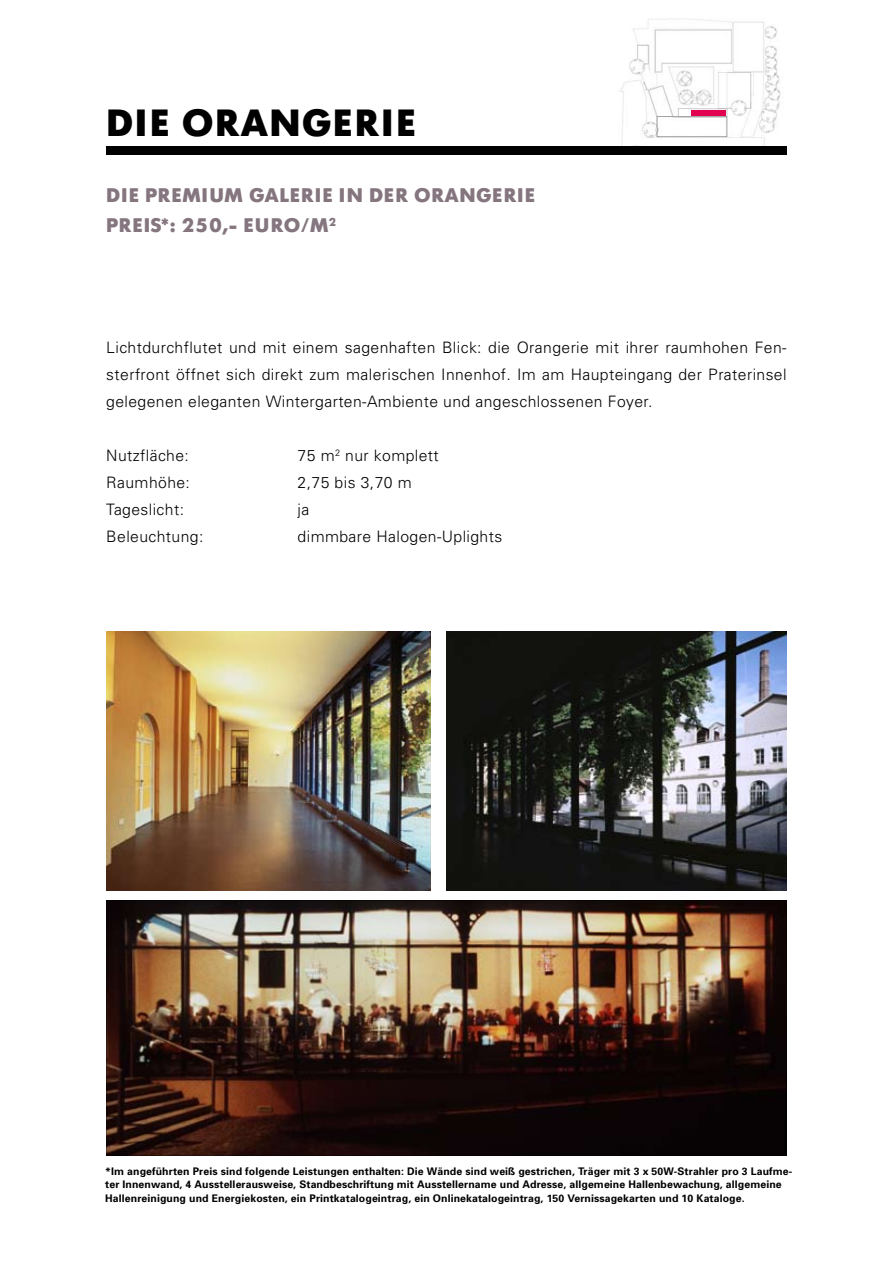
<style>
.page{position:relative;width:893px;height:1263px;background:#fff}
.page>*{position:absolute;margin:0;border:0;box-sizing:border-box;transform-origin:0 0}
.t1{font:700 37.5px "Futura BQ";letter-spacing:.05em;color:#000}
.t2{font:700 19.5px/30px "Futura BQ";letter-spacing:.045em;color:#84757e}
.t3{font:300 15.75px/27px "Univers";letter-spacing:.025em;color:#000;text-align:justify}
.t4{font:700 10.5px/13.5px "Univers";letter-spacing:.01em;color:#000}
</style>
<div class="page">
<img style="left:106px;top:900px;width:681px;height:255px">
<img style="left:620px;top:18px;width:161px;height:128px">
<div style="left:691px;top:110px;width:35px;height:5px;background:#e30050"></div>
<img style="left:106px;top:631px;width:325px;height:260px">
<img style="left:446px;top:631px;width:341px;height:260px">
<div style="left:106px;top:146px;width:681px;height:9px;background:#000"></div>
<h1 class="t1" style="left:106px;top:100px;width:311px">DIE ORANGERIE</h1>
<h2 class="t2" style="left:106px;top:181px;width:430px">DIE PREMIUM GALERIE IN DER ORANGERIE<br>PREIS*: 250,- EURO/M<sup>2</sup></h2>
<p class="t3" style="left:106px;top:333px;width:682px">Lichtdurchflutet und mit einem sagenhaften Blick: die Orangerie mit ihrer raumhohen Fen&shy;sterfront öffnet sich direkt zum malerischen Innenhof. Im am Haupteingang der Praterinsel gelegenen eleganten Wintergarten-Ambiente und angeschlossenen Foyer.</p>
<h3 class="t3" style="left:106px;top:441px;width:84px">Nutzfläche:</h3>
<h3 class="t3" style="left:298px;top:441px;width:143px">75 m<sup>2</sup> nur komplett</h3>
<h3 class="t3" style="left:106px;top:468px;width:85px">Raumhöhe:</h3>
<h3 class="t3" style="left:298px;top:468px;width:116px">2,75 bis 3,70 m</h3>
<h3 class="t3" style="left:106px;top:495px;width:79px">Tageslicht:</h3>
<h3 class="t3" style="left:298px;top:495px;width:13px">ja</h3>
<h3 class="t3" style="left:106px;top:522px;width:99px">Beleuchtung:</h3>
<h3 class="t3" style="left:298px;top:522px;width:206px">dimmbare Halogen-Uplights</h3>
<p class="t4" style="left:105px;top:1164px;width:689px">*Im angeführten Preis sind folgende Leistungen enthalten: Die Wände sind weiß gestrichen, Träger mit 3 x 50W-Strahler pro 3 Laufme&shy;ter Innenwand, 4 Ausstellerausweise, Standbeschriftung mit Ausstellername und Adresse, allgemeine Hallenbewachung, allgemeine<br>Hallenreinigung und Energiekosten, ein Printkatalogeintrag, ein Onlinekatalogeintrag, 150 Vernissagekarten und 10 Kataloge.</p>
</div>
